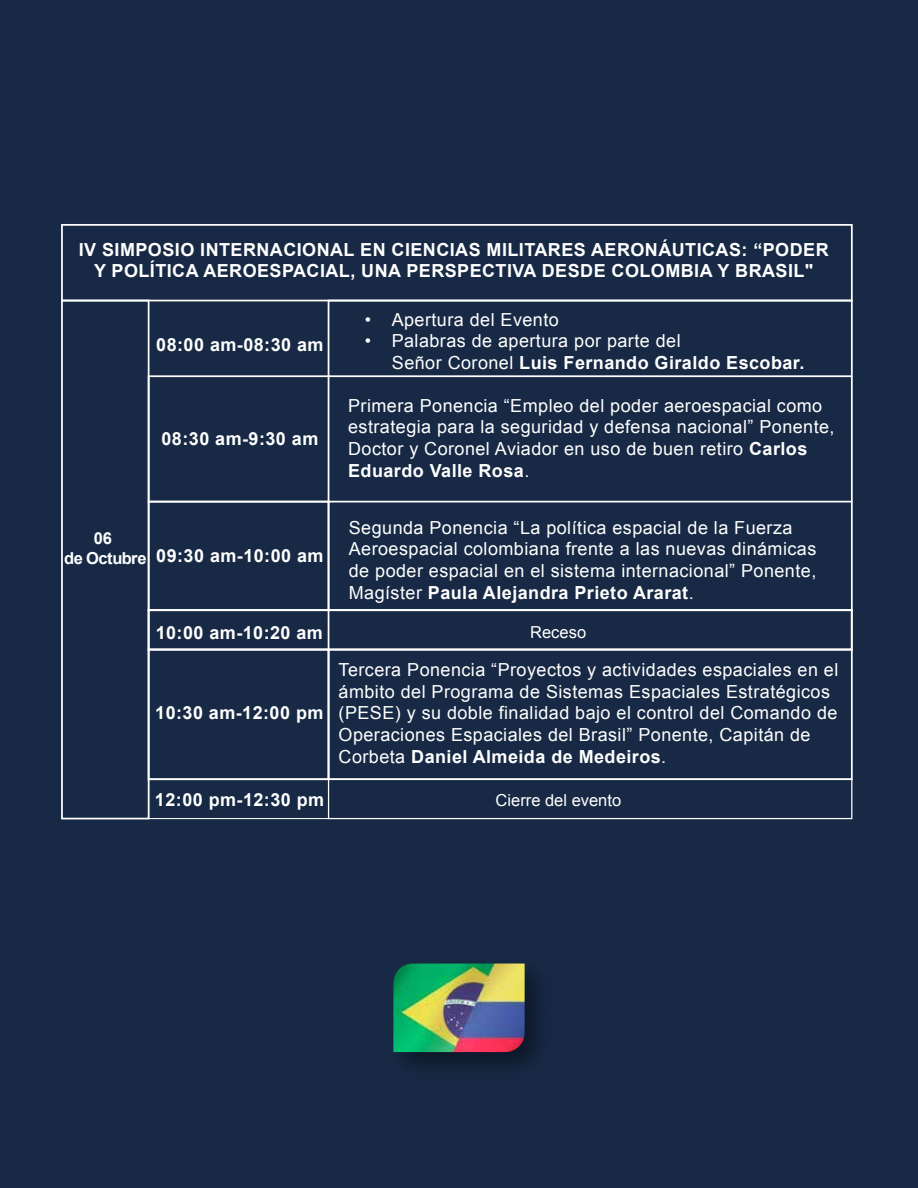
<style>
.page{position:relative;width:918px;height:1188px;background:#172944}
.page>*{position:absolute;margin:0;border:0;box-sizing:border-box;transform-origin:0 0}
.t1{font:18px/21.6px "Arial";letter-spacing:.025em;color:#fff}
.t2{font:700 18px/21.6px "Arial";letter-spacing:.025em;color:#fff;text-align:center}
.t3{font:16.5px "Arial";color:#fff}
.t4{font:700 16.5px/19.8px "Arial";letter-spacing:-.02em;color:#fff;text-align:center}
.s1{font-weight:700}
</style>
<div class="page">
<div style="left:148px;top:375px;width:181px;height:128px;border:2px solid #fff"></div>
<div style="left:148px;top:501px;width:181px;height:110px;border:2px solid #fff"></div>
<div style="left:148px;top:609px;width:705px;height:42px;border:2px solid #fff"></div>
<div style="left:148px;top:779px;width:181px;height:40px;border:1px solid #fff"></div>
<div style="left:148px;top:649px;width:181px;height:131px;border:2px solid #fff"></div>
<div style="left:328px;top:300px;width:525px;height:77px;border:2px solid #fff"></div>
<div style="left:328px;top:501px;width:525px;height:110px;border:2px solid #fff"></div>
<div style="left:328px;top:779px;width:524px;height:40px;border:1px solid #fff"></div>
<div style="left:61px;top:224px;width:792px;height:77px;border:2px solid #fff"></div>
<div style="left:328px;top:649px;width:525px;height:131px;border:2px solid #fff"></div>
<hr style="left:328px;top:610px;width:1px;height:40px;background:#fff">
<div style="left:61px;top:300px;width:89px;height:519px;border:2px solid #fff"></div>
<hr style="left:851px;top:376px;width:2px;height:126px;background:#fff">
<img style="left:402px;top:963px;width:136px;height:103px">
<img style="left:393px;top:964px;width:132px;height:88px">
<p class="t2" style="left:79px;top:239px;width:751px">IV SIMPOSIO INTERNACIONAL EN CIENCIAS MILITARES AERONÁUTICAS: “PODER<br>Y POLÍTICA AEROESPACIAL, UNA PERSPECTIVA DESDE COLOMBIA Y BRASIL"</p>
<p class="t2" style="left:156px;top:334px;width:169px">08:00 am-08:30 am</p>
<p class="t2" style="left:162px;top:429px;width:158px">08:30 am-9:30 am</p>
<p class="t1" style="left:365px;top:309px;width:196px">• Apertura del Evento</p>
<p class="t1" style="left:392px;top:330px;width:414px;text-indent:-27px">• Palabras de apertura por parte del<br>Señor Coronel <span class="s1">Luis Fernando Giraldo Escobar.</span></p>
<p class="t1" style="left:348px;top:395px;width:488px">Primera Ponencia “Empleo del poder aeroespacial como estrategia para la seguridad y defensa nacional” Ponente, Doctor y Coronel Aviador en uso de buen retiro <span class="s1">Carlos Eduardo Valle Rosa</span>.</p>
<p class="t4" style="left:64px;top:529px;width:84px">06<br>de Octubre</p>
<p class="t2" style="left:156px;top:546px;width:169px">09:30 am-10:00 am</p>
<p class="t2" style="left:156px;top:623px;width:169px">10:00 am-10:20 am</p>
<p class="t2" style="left:155px;top:703px;width:170px">10:30 am-12:00 pm</p>
<p class="t2" style="left:155px;top:790px;width:171px">12:00 pm-12:30 pm</p>
<p class="t1" style="left:349px;top:517px;width:469px">Segunda Ponencia “La política espacial de la Fuerza Aeroespacial colombiana frente a las nuevas dinámicas de poder espacial en el sistema internacional” Ponente, Magíster <span class="s1">Paula Alejandra Prieto Ararat</span>.</p>
<p class="t3" style="left:530px;top:622px;width:57px">Receso</p>
<p class="t1" style="left:339px;top:659px;width:501px">Tercera Ponencia “Proyectos y actividades espaciales en el ámbito del Programa de Sistemas Espaciales Estratégicos (PESE) y su doble finalidad bajo el control del Comando de Operaciones Espaciales del Brasil” Ponente, Capitán de Corbeta <span class="s1">Daniel Almeida de Medeiros</span>.</p>
<p class="t3" style="left:496px;top:790px;width:127px">Cierre del evento</p>
</div>
